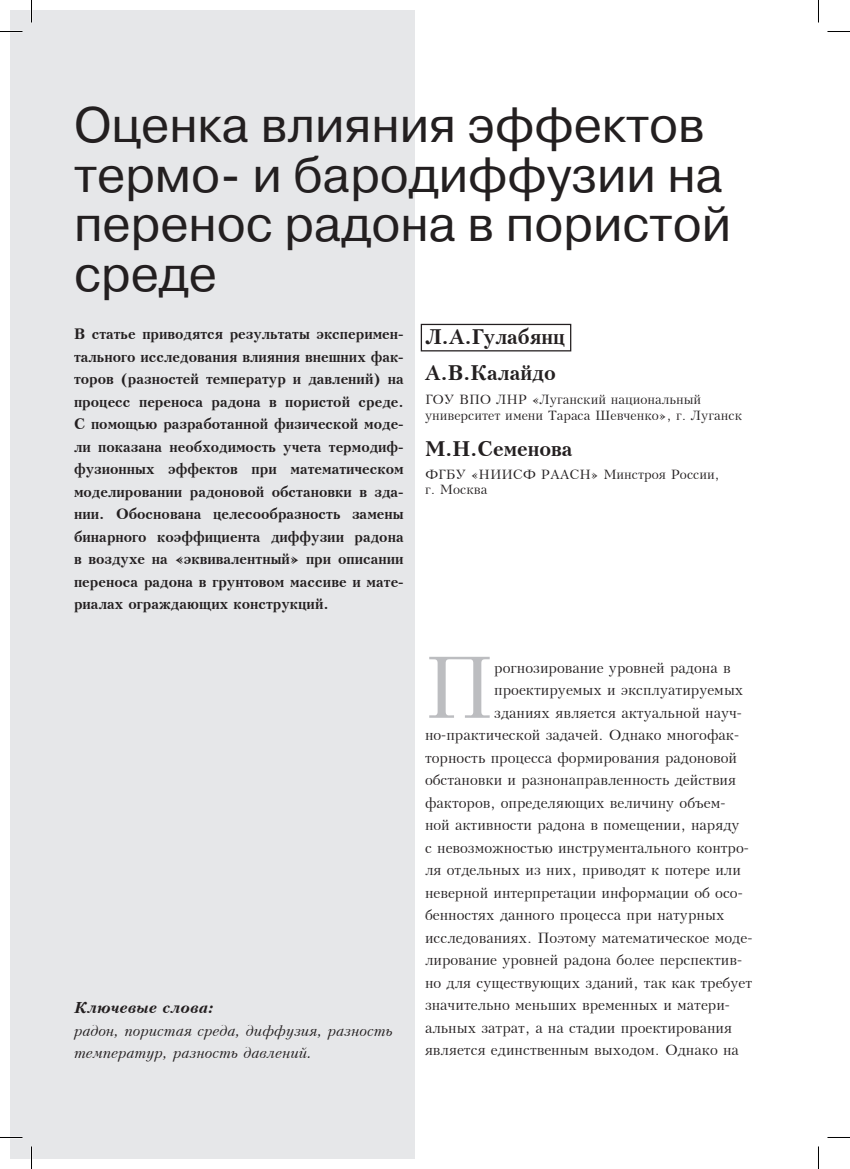
<style>
.page{position:relative;width:850px;height:1169px;background:#fff}
.page>*{position:absolute;margin:0;border:0;box-sizing:border-box;transform-origin:0 0}
.Основной_текст{font:87.9px "Peterburg";color:#bcbdc0}
.Заголовок_статьи{font:49.5px/49.5px "Pragmatica C";color:#231f20}
.Авторы_статьи{font:700 21px "Peterburg";color:#231f20}
.Основной_текст-2{font:15px "Peterburg";color:#231f20}
.Врез{font:700 15px/22.5px "Peterburg";color:#231f20;text-align:justify}
.Ключевые_слова{font:italic 15px/22.5px "Peterburg";color:#231f20}
.Ключевые_слова-2{font:italic 700 15px "Peterburg";color:#231f20}
.Авторы_Адрес{font:13.5px/15.8px "Peterburg";color:#231f20}
</style>
<div class="page">
<div style="left:10px;top:10px;width:404px;height:1148px;background:#e6e7e9"></div>
<div style="left:421px;top:324px;width:150px;height:27px;border:1px solid #231f20"></div>
<hr style="left:0;top:1136px;width:22px;height:2px;background:#fff">
<svg style="left:0;top:31px;width:22px;height:1px"></svg>
<svg style="left:827px;top:31px;width:23px;height:1px"></svg>
<svg style="left:0;top:1137px;width:22px;height:1px"></svg>
<svg style="left:827px;top:1137px;width:23px;height:1px"></svg>
<svg style="left:31px;top:0;width:1px;height:23px"></svg>
<svg style="left:31px;top:1146px;width:1px;height:23px"></svg>
<svg style="left:818px;top:0;width:1px;height:23px"></svg>
<svg style="left:818px;top:1146px;width:1px;height:23px"></svg>
<p class="Заголовок_статьи" style="left:74px;top:101px;width:658px">Оценка влияния эффектов термо- и бародиффузии на перенос радона в пористой среде</p>
<p class="Врез" style="left:74px;top:322px;width:331px">В статье приводятся результаты эксперимен&shy;тального исследования влияния внешних фак&shy;торов (разностей температур и давлений) на процесс переноса радона в пористой среде.<br>С помощью разработанной физической моде&shy;ли показана необходимость учета термодиф&shy;фузионных эффектов при математическом моделировании радоновой обстановки в зда&shy;нии. Обоснована целесообразность замены бинарного коэффициента диффузии радона в воздухе на «эквивалентный» при описании переноса радона в грунтовом массиве и мате&shy;риалах ограждающих конструкций.</p>
<p class="Авторы_статьи" style="left:425px;top:324px;width:141px">Л.А.Гулабянц</p>
<p class="Авторы_статьи" style="left:425px;top:359px;width:132px">А.В.Калайдо</p>
<p class="Авторы_Адрес" style="left:425px;top:392px;width:319px">ГОУ ВПО ЛНР «Луганский национальный университет имени Тараса Шевченко», г. Луганск</p>
<p class="Авторы_статьи" style="left:425px;top:436px;width:149px">М.Н.Семенова</p>
<p class="Авторы_Адрес" style="left:425px;top:467px;width:296px;line-height:15px">ФГБУ «НИИСФ РААСН» Минстроя России, г. Москва</p>
<p class="Ключевые_слова-2" style="left:74px;top:998px;width:141px">Ключевые слова:</p>
<p class="Ключевые_слова" style="left:74px;top:1019px;width:320px">радон, пористая среда, диффузия, разность температур, разность давлений.</p>
<p class="Основной_текст" style="left:423px;top:636px;width:72px">П</p>
<p class="Основной_текст-2" style="left:494px;top:659px;width:238px">рогнозирование уровней радона в</p>
<p class="Основной_текст-2" style="left:494px;top:681px;width:251px">проектируемых и эксплуатируемых</p>
<p class="Основной_текст-2" style="left:494px;top:704px;width:249px">зданиях является актуальной науч-</p>
<p class="Основной_текст-2" style="left:425px;top:726px;width:315px">но-практической задачей. Однако многофак-</p>
<p class="Основной_текст-2" style="left:425px;top:749px;width:313px">торность процесса формирования радоновой</p>
<p class="Основной_текст-2" style="left:425px;top:771px;width:313px">обстановки и разнонаправленность действия</p>
<p class="Основной_текст-2" style="left:425px;top:794px;width:302px">факторов, определяющих величину объем-</p>
<p class="Основной_текст-2" style="left:425px;top:816px;width:316px">ной активности радона в помещении, наряду</p>
<p class="Основной_текст-2" style="left:425px;top:839px;width:325px">с невозможностью инструментального контро-</p>
<p class="Основной_текст-2" style="left:425px;top:861px;width:317px">ля отдельных из них, приводят к потере или</p>
<p class="Основной_текст-2" style="left:425px;top:884px;width:319px">неверной интерпретации информации об осо-</p>
<p class="Основной_текст-2" style="left:425px;top:906px;width:301px">бенностях данного процесса при натурных</p>
<p class="Основной_текст-2" style="left:425px;top:929px;width:329px">исследованиях. Поэтому математическое моде-</p>
<p class="Основной_текст-2" style="left:425px;top:951px;width:318px">лирование уровней радона более перспектив-</p>
<p class="Основной_текст-2" style="left:425px;top:974px;width:328px">но для существующих зданий, так как требует</p>
<p class="Основной_текст-2" style="left:425px;top:996px;width:306px">значительно меньших временных и матери-</p>
<p class="Основной_текст-2" style="left:425px;top:1019px;width:309px">альных затрат, а на стадии проектирования</p>
<p class="Основной_текст-2" style="left:425px;top:1041px;width:315px">является единственным выходом. Однако на</p>
</div>
